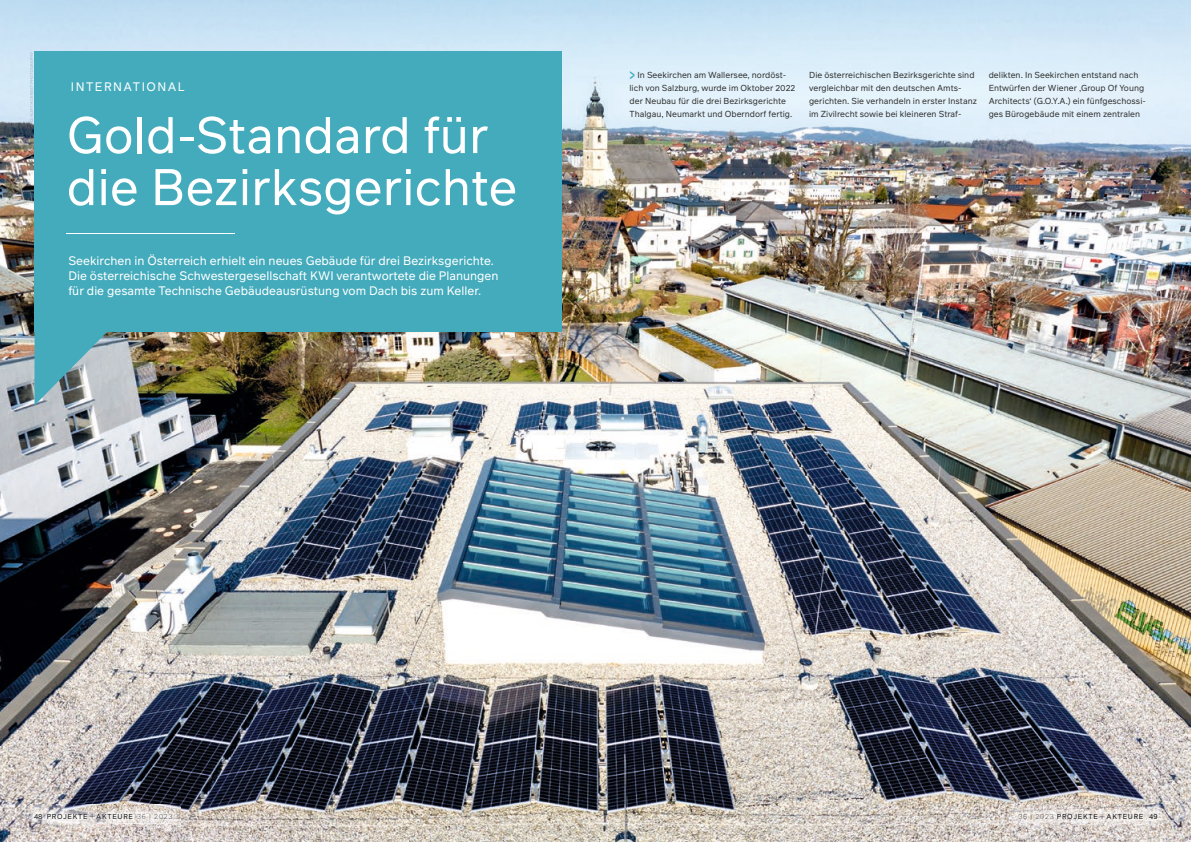
<style>
.page{position:relative;width:1191px;height:842px;background:#fff}
.page>*{position:absolute;margin:0;border:0;box-sizing:border-box;transform-origin:0 0}
.t1{font:50px/52px "Infra";color:#fff}
.t2{font:12px/15px "Infra";color:#fff}
.t3{font:12px "Infra";letter-spacing:.125em;color:#fff}
.t4{font:8.5px/13px "Infra";color:#323231}
.t5{font:7px "Infra";letter-spacing:.105em;color:#131414}
.s1{font-weight:500;font-size:15.8px;color:#43abbc}
.s2{font-weight:100;font-size:13px}
.s3{font-weight:200}
</style>
<div class="page">
<img style="left:0;top:0;width:1191px;height:842px">
<div style="left:34px;top:52px;width:527px;height:280px;background:#43abbc"></div>
<svg style="left:35px;top:332px;width:73px;height:73px;background:#76acb6"></svg>
<hr style="left:66px;top:233px;width:169px;height:1px;background:#fff">
<img style="left:26px;top:805px;width:155px;height:23px">
<img style="left:1010px;top:805px;width:156px;height:23px">
<img style="left:30px;top:52px;width:3px;height:78px">
<h2 class="t3" style="left:71px;top:78px;width:115px">INTERNATIONAL</h2>
<p class="t4" style="left:629px;top:68px;width:167px"><span class="s1">&gt;</span> In Seekirchen am Wallersee, nordöst&shy;lich von Salzburg, wurde im Oktober 2022 der Neubau für die drei Bezirksgerichte Thalgau, Neumarkt und Oberndorf fertig.</p>
<p class="t4" style="left:809px;top:68px;width:169px">Die österreichischen Bezirksgerichte sind vergleichbar mit den deutschen Amts&shy;gerichten. Sie verhandeln in erster Instanz im Zivilrecht sowie bei kleineren Straf-</p>
<p class="t4" style="left:988px;top:68px;width:159px">delikten. In Seekirchen entstand nach Entwürfen der Wiener ‚Group Of Young Architects‘ (G.O.Y.A.) ein fünfgeschossi&shy;ges Bürogebäude mit einem zentralen</p>
<h1 class="t1" style="left:67px;top:108px;width:452px">Gold-Standard für die Bezirksgerichte</h1>
<h2 class="t2" style="left:68px;top:252px;width:432px">Seekirchen in Österreich erhielt ein neues Gebäude für drei Bezirksgerichte.<br>Die österreichische Schwestergesellschaft KWI verantwortete die Planungen für die gesamte Technische Gebäudeausrüstung vom Dach bis zum Keller.</h2>
<p class="t5" style="left:34px;top:812px;width:140px">48 PROJEKTE<span class="s2">+</span>AKTEURE <span class="s3">36 | 2023</span></p>
<p class="t5" style="left:1018px;top:812px;width:141px"><span class="s3">36 | 2023</span> PROJEKTE<span class="s2">+</span>AKTEURE 49</p>
</div>
